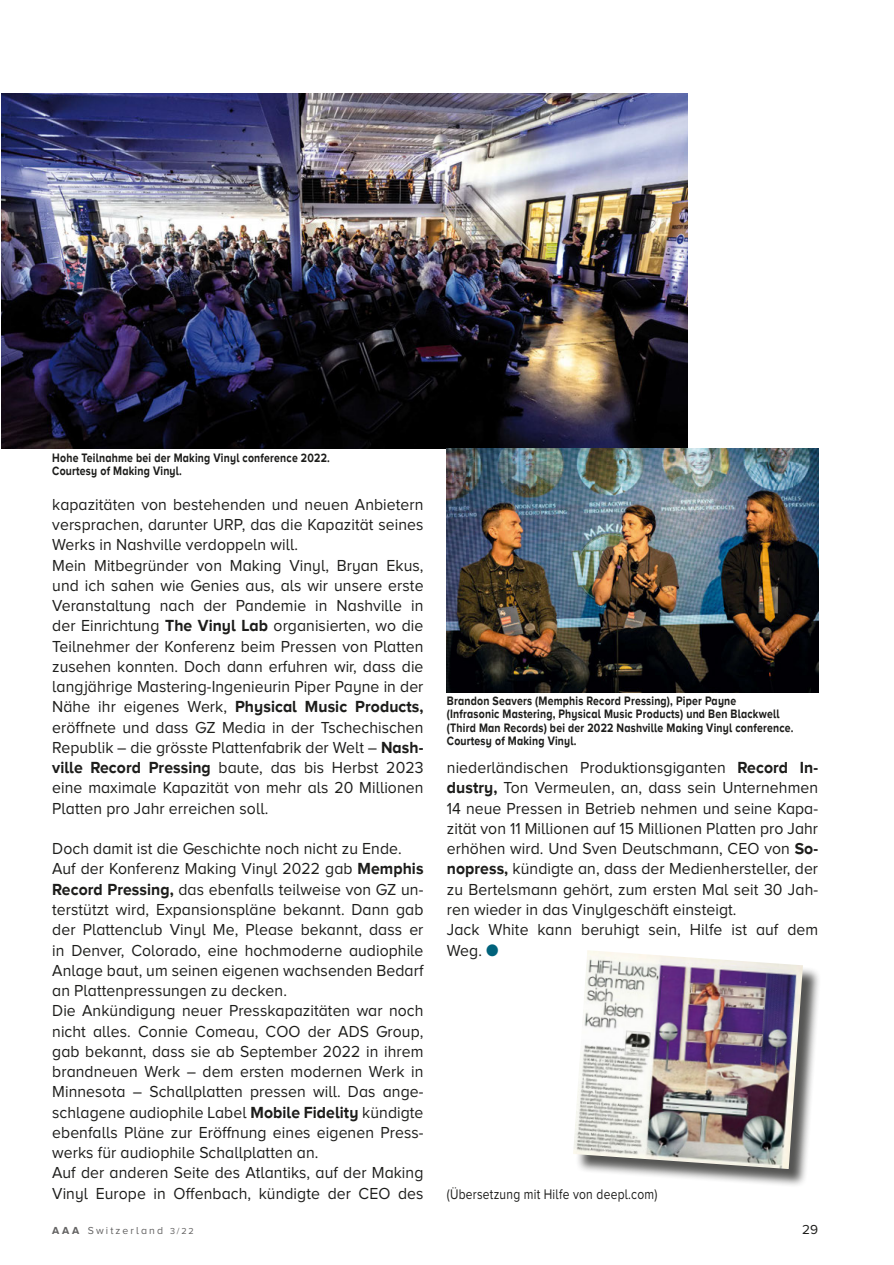
<style>
.page{position:relative;width:894px;height:1265px;background:#fff}
.page>*{position:absolute;margin:0;border:0;box-sizing:border-box;transform-origin:0 0}
.t1{font:16.5px/20.2px "Proxima Nova A";letter-spacing:.005em;color:#1d1d1b;scale:.95 1}
.t2{font:14.4px "Proxima Nova A";letter-spacing:.02em;color:#1d1d1b;scale:.83 1}
.t3{font:13.5px "Proxima Nova A";color:#1d1d1b}
.t4{font:700 12.6px/13.5px "Proxima Nova A";letter-spacing:.02em;color:#1d1d1b;scale:.83 1}
.t5{font:10.5px "Proxima Nova A";letter-spacing:.2em;color:#646363}
.s1{font-weight:700}
.s2{color:#00627b}
.s3{font-size:9px}
</style>
<div class="page">
<img style="left:1px;top:94px;width:686px;height:355px">
<img style="left:447px;top:449px;width:371px;height:243px">
<div style="left:575px;top:952px;width:246px;height:235px;background:#1d1d1b;opacity:.75"></div>
<img style="left:573px;top:950px;width:229px;height:218px">
<p class="t4" style="left:52px;top:451px;width:336px">Hohe Teilnahme bei der Making Vinyl conference 2022.<br>Courtesy of Making Vinyl.</p>
<p class="t1" style="left:52px;top:494px;width:392px">kapazitäten von bestehenden und neuen Anbietern versprachen, darunter URP, das die Kapazität seines Werks in Nashville verdoppeln will.<br>Mein Mitbegründer von Making Vinyl, Bryan Ekus, und ich sahen wie Genies aus, als wir unsere erste Veranstaltung nach der Pandemie in Nashville in der Einrichtung <span class="s1">The Vinyl Lab</span> organisierten, wo die Teilnehmer der Konferenz beim Pressen von Platten zusehen konnten. Doch dann erfuhren wir, dass die langjährige Mastering-Ingenieurin Piper Payne in der Nähe ihr eigenes Werk, <span class="s1">Physical Music Products, </span>eröffnete und dass GZ Media in der Tschechischen Republik – die grösste Plattenfabrik der Welt – <span class="s1">Nash&shy;ville Record Pressing</span> baute, das bis Herbst 2023 eine maximale Kapazität von mehr als 20 Millionen Platten pro Jahr erreichen soll.</p>
<p class="t1" style="left:52px;top:838px;width:392px">Doch damit ist die Geschichte noch nicht zu Ende.<br>Auf der Konferenz Making Vinyl 2022 gab <span class="s1">Memphis Record Pressing,</span> das ebenfalls teilweise von GZ un&shy;terstützt wird, Expansionspläne bekannt. Dann gab der Plattenclub Vinyl Me, Please bekannt, dass er in Denver, Colorado, eine hochmoderne audiophile Anlage baut, um seinen eigenen wachsenden Bedarf an Plattenpressungen zu decken.<br>Die Ankündigung neuer Presskapazitäten war noch nicht alles. Connie Comeau, COO der ADS Group, gab bekannt, dass sie ab September 2022 in ihrem brandneuen Werk – dem ersten modernen Werk in Minnesota – Schallplatten pressen will. Das ange&shy;schlagene audiophile Label <span class="s1">Mobile Fidelity</span> kündigte ebenfalls Pläne zur Eröffnung eines eigenen Press&shy;werks für audiophile Schallplatten an.<br>Auf der anderen Seite des Atlantiks, auf der Making Vinyl Europe in Offenbach, kündigte der CEO des</p>
<p class="t4" style="left:447px;top:694px;width:419px">Brandon Seavers (Memphis Record Pressing), Piper Payne<br>(Infrasonic Mastering, Physical Music Products) und Ben Blackwell (Third Man Records) bei der 2022 Nashville Making Vinyl conference.<br>Courtesy of Making Vinyl.</p>
<p class="t1" style="left:447px;top:757px;width:392px">niederländischen Produktionsgiganten <span class="s1">Record In&shy;dustry,</span> Ton Vermeulen, an, dass sein Unternehmen 14 neue Pressen in Betrieb nehmen und seine Kapa&shy;zität von 11 Millionen auf 15 Millionen Platten pro Jahr erhöhen wird. Und Sven Deutschmann, CEO von <span class="s1">So&shy;nopress,</span> kündigte an, dass der Medienhersteller, der zu Bertelsmann gehört, zum ersten Mal seit 30 Jah&shy;ren wieder in das Vinylgeschäft einsteigt.<br>Jack White kann beruhigt sein, Hilfe ist auf dem Weg. <span class="s2">●</span></p>
<p class="t2" style="left:447px;top:1185px;width:255px">(Übersetzung mit Hilfe von deepl.com)</p>
<p class="t5" style="left:52px;top:1224px;width:143px"><span class="s1">AAA</span> Switzerland <span class="s3">3/22</span></p>
<p class="t3" style="left:802px;top:1221px;width:17px">29</p>
</div>
